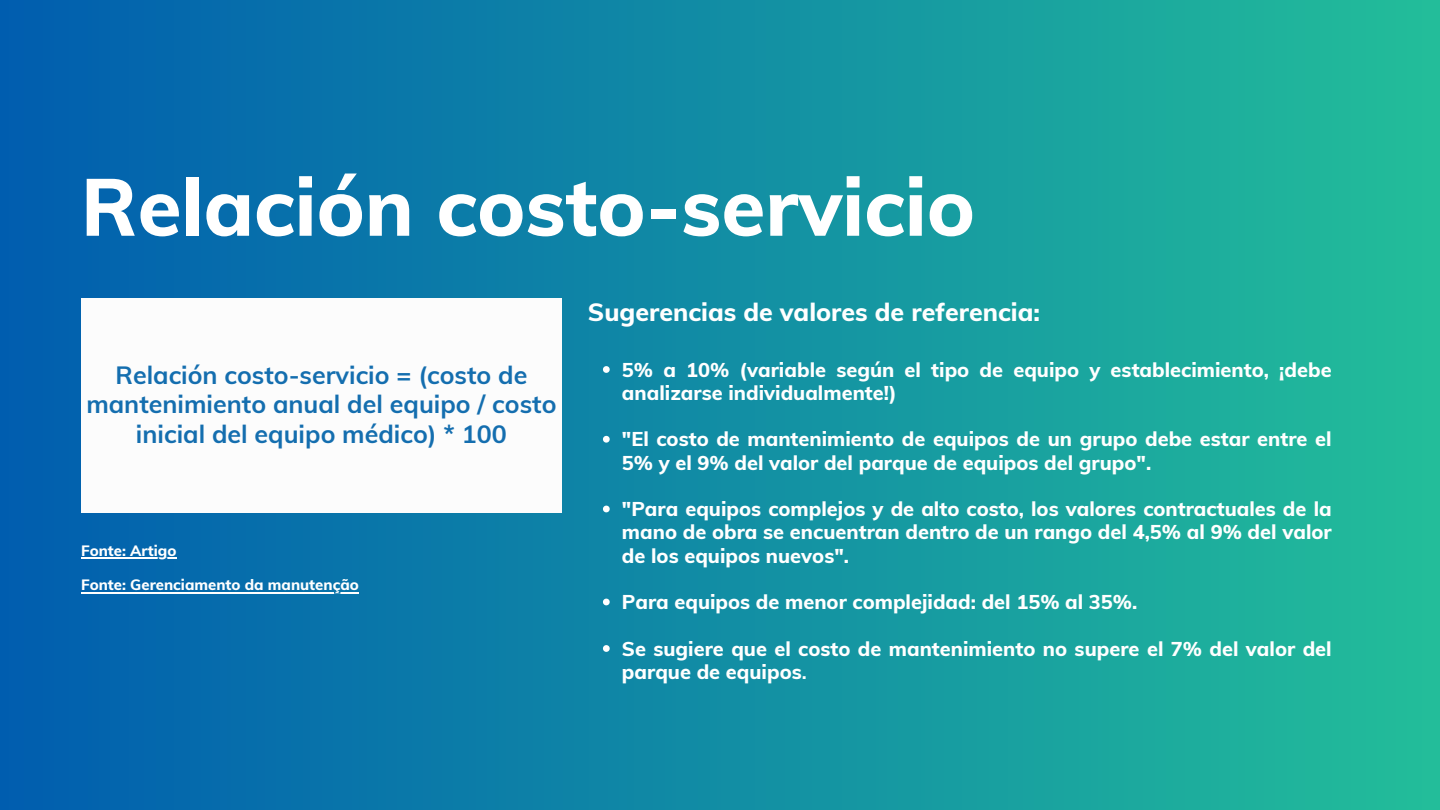
<style>
.page{position:relative;width:1440px;height:810px;background:#fff}
.page>*{position:absolute;margin:0;border:0;box-sizing:border-box;transform-origin:0 0}
.t1{font:800 80px "Muli";color:#fff}
.t2{font:700 25px/29.2px "Muli";color:#146eaf;text-align:center}
.t3{font:800 25px "Muli";color:#fff}
.t4{font:800 20px/23.2px "Muli";color:#fff}
.t5{font:800 15px "Muli";color:#fff}
.s1{font-weight:700}
</style>
<div class="page">
<img style="left:0;top:0;width:1440px;height:810px">
<svg style="left:603px;top:366px;width:7px;height:7px"></svg>
<svg style="left:603px;top:436px;width:7px;height:7px"></svg>
<svg style="left:603px;top:506px;width:7px;height:6px"></svg>
<svg style="left:603px;top:599px;width:7px;height:6px"></svg>
<svg style="left:603px;top:645px;width:7px;height:7px"></svg>
<hr style="left:81px;top:558px;width:95px;height:1px;background:#fff">
<hr style="left:81px;top:592px;width:278px;height:1px;background:#fff">
<div style="left:81px;top:298px;width:481px;height:214px;background:#fcfcfc"></div>
<h1 class="t1" style="left:81px;top:155px;width:896px">Relación costo-servicio</h1>
<p class="t2" style="left:86px;top:360px;width:472px">Relación costo-servicio = (costo de mantenimiento anual del equipo / costo inicial del equipo médico) * 100</p>
<p class="t5" style="left:81px;top:541px;width:97px">Fonte: Artigo</p>
<p class="t5" style="left:81px;top:575px;width:279px">Fonte: Gerenciamento da manutenção</p>
<h2 class="t3" style="left:588px;top:296px;width:454px">Sugerencias de valores de referencia:</h2>
<h2 class="t4" style="left:622px;top:357px;width:711px">5% a 10% (variable según el tipo de equipo y establecimiento, ¡debe analizarse individualmente!)</h2>
<p class="t4" style="left:622px;top:427px;width:711px">"El costo de mantenimiento de equipos de un grupo debe estar entre el<br>5% y el 9% del valor del parque de equipos del grupo".</p>
<p class="t4" style="left:622px;top:497px;width:711px;text-align:justify">"Para equipos complejos y de alto costo, los valores contractuales de la mano de obra se encuentran dentro de un rango del 4,5% al 9% del valor de los equipos nuevos".</p>
<p class="t4" style="left:622px;top:590px;width:517px">Para equipos de menor complejidad: del 15% al 35%.</p>
<p class="t4" style="left:622px;top:636px;width:711px">Se sugiere que el costo de mantenimiento no supere el 7% del valor del parque de equipos<span class="s1">.</span></p>
</div>
